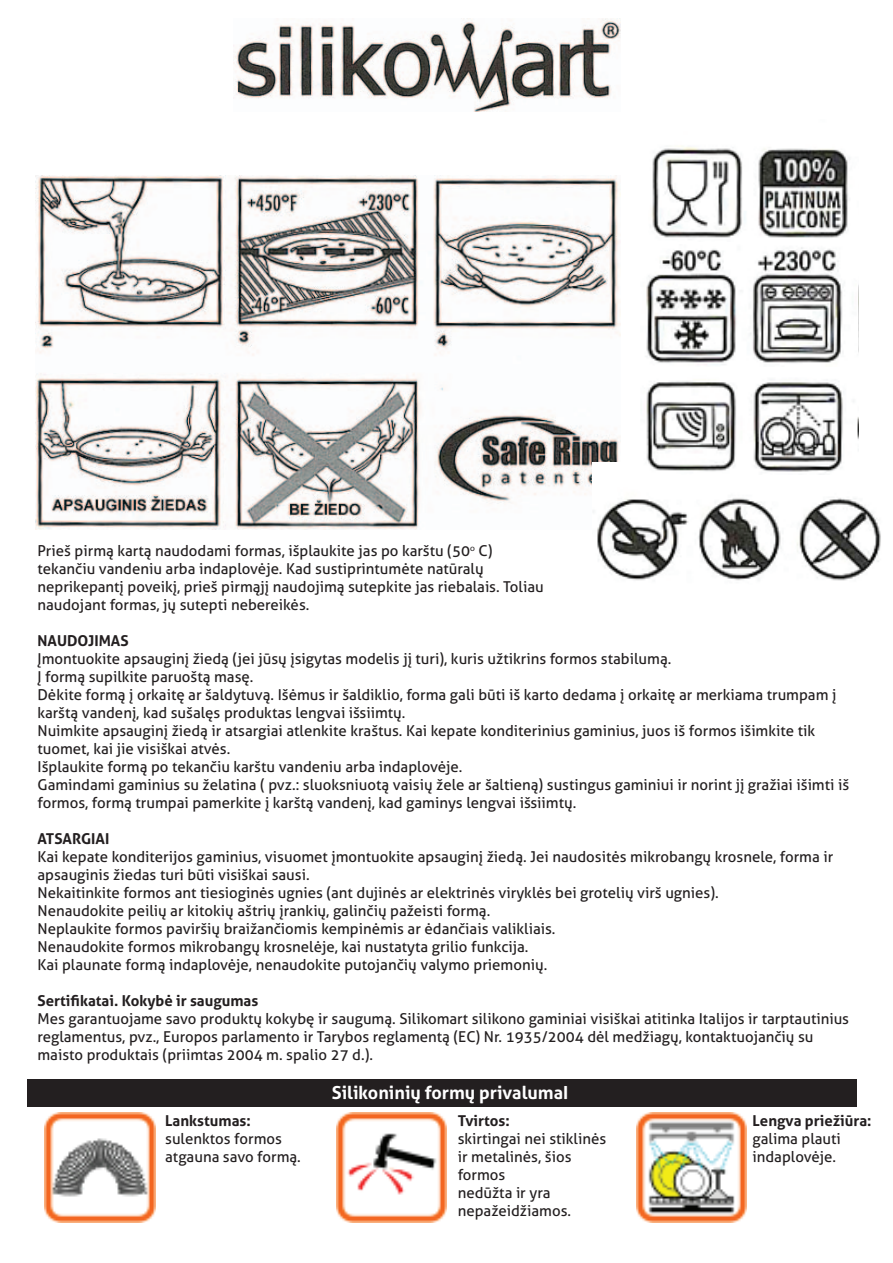
<style>
.page{position:relative;width:893px;height:1263px;background:#fff}
.page>*{position:absolute;margin:0;border:0;box-sizing:border-box;transform-origin:0 0}
.t1{font:700 18px "Aller";color:#fff}
.t2{font:15px/18px "Aller";color:#231f20}
.t3{font:700 15px "Aller";color:#231f20}
</style>
<div class="page">
<div style="left:27px;top:1079px;width:829px;height:28px;background:#231f20"></div>
<img style="left:35px;top:176px;width:586px;height:353px">
<img style="left:592px;top:462px;width:289px;height:119px">
<img style="left:233px;top:18px;width:388px;height:94px">
<img style="left:652px;top:146px;width:198px;height:92px">
<img style="left:640px;top:381px;width:218px;height:93px">
<img style="left:646px;top:247px;width:197px;height:118px">
<img style="left:45px;top:1112px;width:110px;height:110px">
<img style="left:336px;top:1112px;width:111px;height:110px">
<img style="left:636px;top:1112px;width:111px;height:110px">
<p class="t2" style="left:37px;top:542px;width:508px">Prieš pirmą kartą naudodami formas, išplaukite jas po karštu (50<sup>o</sup> C) tekančiu vandeniu arba indaplovėje. Kad sustiprintumėte natūralų neprikepantį poveikį, prieš pirmąjį naudojimą sutepkite jas riebalais. Toliau naudojant formas, jų sutepti nebereikės.</p>
<p class="t3" style="left:37px;top:631px;width:93px">NAUDOJIMAS</p>
<p class="t2" style="left:37px;top:650px;width:813px">Įmontuokite apsauginį žiedą (jei jūsų įsigytas modelis jį turi), kuris užtikrins formos stabilumą.<br>Į formą supilkite paruoštą masę.<br>Dėkite formą į orkaitę ar šaldytuvą. Išėmus ir šaldiklio, forma gali būti iš karto dedama į orkaitę ar merkiama trumpam į karštą vandenį, kad sušalęs produktas lengvai išsiimtų.<br>Nuimkite apsauginį žiedą ir atsargiai atlenkite kraštus. Kai kepate konditerinius gaminius, juos iš formos išimkite tik tuomet, kai jie visiškai atvės.<br>Išplaukite formą po tekančiu karštu vandeniu arba indaplovėje.<br>Gamindami gaminius su želatina ( pvz.: sluoksniuotą vaisių žele ar šaltieną) sustingus gaminiui ir norint jį gražiai išimti iš formos, formą trumpai pamerkite į karštą vandenį, kad gaminys lengvai išsiimtų.</p>
<p class="t3" style="left:37px;top:829px;width:73px">ATSARGIAI</p>
<p class="t2" style="left:37px;top:848px;width:797px">Kai kepate konditerijos gaminius, visuomet įmontuokite apsauginį žiedą. Jei naudositės mikrobangų krosnele, forma ir apsauginis žiedas turi būti visiškai sausi.<br>Nekaitinkite formos ant tiesioginės ugnies (ant dujinės ar elektrinės viryklės bei grotelių virš ugnies).<br>Nenaudokite peilių ar kitokių aštrių įrankių, galinčių pažeisti formą.<br>Neplaukite formos paviršių braižančiomis kempinėmis ar ėdančiais valikliais.<br>Nenaudokite formos mikrobangų krosnelėje, kai nustatyta grilio funkcija.<br>Kai plaunate formą indaplovėje, nenaudokite putojančių valymo priemonių.</p>
<p class="t3" style="left:37px;top:991px;width:222px">Sertifikatai. Kokybė ir saugumas</p>
<p class="t2" style="left:37px;top:1010px;width:813px">Mes garantuojame savo produktų kokybę ir saugumą. Silikomart silikono gaminiai visiškai atitinka Italijos ir tarptautinius reglamentus, pvz., Europos parlamento ir Tarybos reglamentą (EC) Nr. 1935/2004 dėl medžiagų, kontaktuojančių su maisto produktais (priimtas 2004 m. spalio 27 d.).</p>
<p class="t1" style="left:332px;top:1082px;width:238px">Silikoninių formų privalumaI</p>
<p class="t3" style="left:165px;top:1111px;width:87px">Lankstumas:</p>
<p class="t2" style="left:165px;top:1129px;width:137px">sulenktos formos atgauna savo formą.</p>
<p class="t3" style="left:458px;top:1111px;width:54px">Tvirtos:</p>
<p class="t2" style="left:458px;top:1129px;width:150px">skirtingai nei stiklinės ir metalinės, šios formos<br>nedūžta ir yra nepažeidžiamos.</p>
<p class="t3" style="left:752px;top:1111px;width:120px">Lengva priežiūra:</p>
<p class="t2" style="left:752px;top:1129px;width:90px">galima plauti indaplovėje.</p>
</div>
